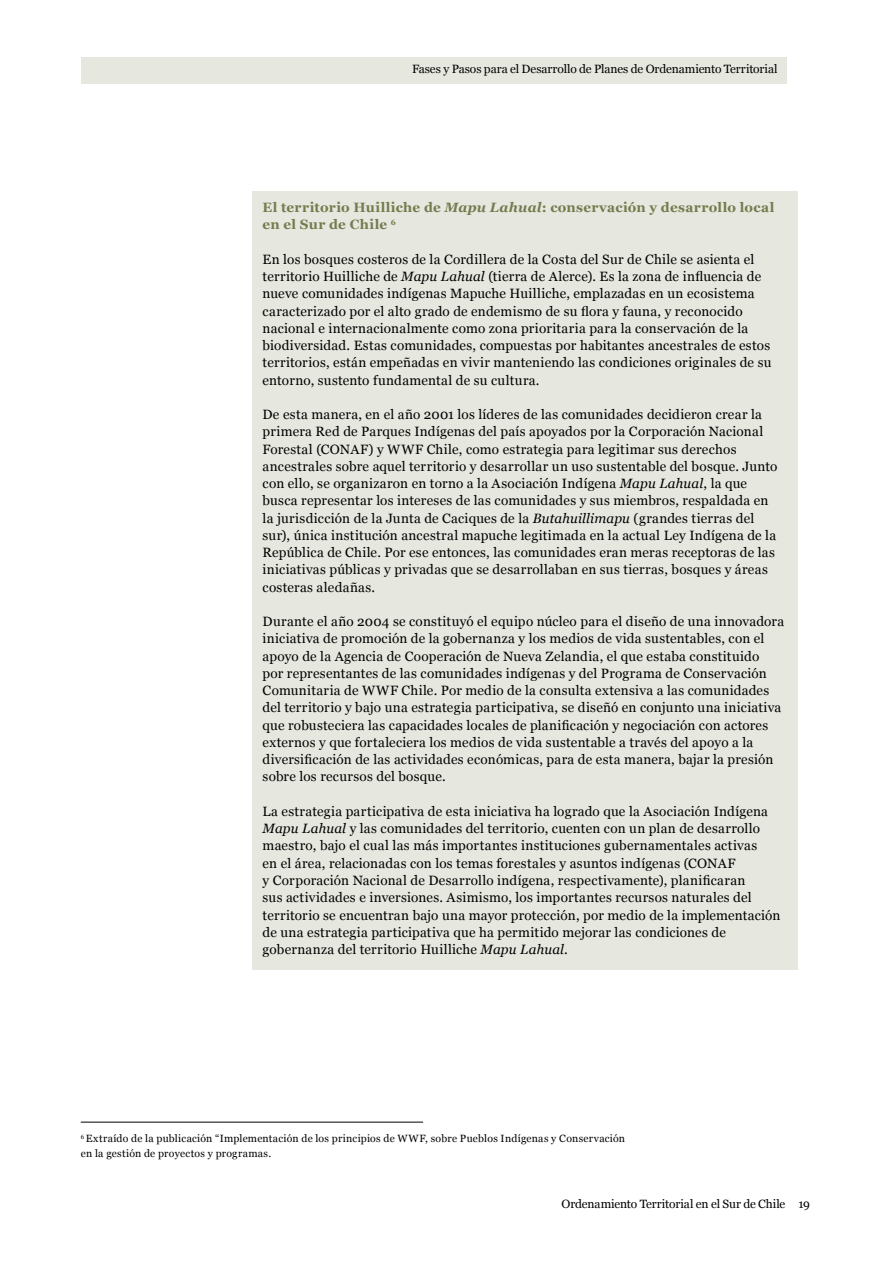
<style>
.page{position:relative;width:893px;height:1263px;background:#fff}
.page>*{position:absolute;margin:0;border:0;box-sizing:border-box;transform-origin:0 0}
.t1{font:13.5px/17.2px "Georgia";letter-spacing:.02em;color:#000}
.t2{font:700 13.5px/17.2px "Georgia";letter-spacing:.025em;color:#747b4d}
.t3{font:12px "Georgia";letter-spacing:-.01em;color:#000}
.t4{font:10.5px/15px "Georgia";letter-spacing:.02em;color:#000}
.s1{font-style:italic}
</style>
<div class="page">
<div style="left:81px;top:57px;width:706px;height:26px;background:#e6e7df"></div>
<div style="left:252px;top:191px;width:545px;height:778px;background:#e6e7df"></div>
<hr style="left:81px;top:1122px;width:342px;height:1px;background:#000">
<p class="t3" style="left:412px;top:60px;width:367px">Fases y Pasos para el Desarrollo de Planes de Ordenamiento Territorial</p>
<p class="t2" style="left:263px;top:198px;width:513px">El territorio Huilliche de <span class="s1">Mapu Lahual</span>: conservación y desarrollo local en el Sur de Chile <sup>6</sup></p>
<p class="t1" style="left:263px;top:250px;width:510px">En los bosques costeros de la Cordillera de la Costa del Sur de Chile se asienta el territorio Huilliche de <span class="s1">Mapu Lahual</span> (tierra de Alerce). Es la zona de influencia de nueve comunidades indígenas Mapuche Huilliche, emplazadas en un ecosistema caracterizado por el alto grado de endemismo de su flora y fauna, y reconocido nacional e internacionalmente como zona prioritaria para la conservación de la biodiversidad. Estas comunidades, compuestas por habitantes ancestrales de estos territorios, están empeñadas en vivir manteniendo las condiciones originales de su entorno, sustento fundamental de su cultura.</p>
<p class="t1" style="left:263px;top:405px;width:516px">De esta manera, en el año 2001 los líderes de las comunidades decidieron crear la primera Red de Parques Indígenas del país apoyados por la Corporación Nacional Forestal (CONAF) y WWF Chile, como estrategia para legitimar sus derechos ancestrales sobre aquel territorio y desarrollar un uso sustentable del bosque. Junto con ello, se organizaron en torno a la Asociación Indígena <span class="s1">Mapu Lahual</span>, la que busca representar los intereses de las comunidades y sus miembros, respaldada en la jurisdicción de la Junta de Caciques de la <span class="s1">Butahuillimapu</span> (grandes tierras del sur), única institución ancestral mapuche legitimada en la actual Ley Indígena de la República de Chile. Por ese entonces, las comunidades eran meras receptoras de las iniciativas públicas y privadas que se desarrollaban en sus tierras, bosques y áreas costeras aledañas.</p>
<p class="t1" style="left:263px;top:612px;width:523px">Durante el año 2004 se constituyó el equipo núcleo para el diseño de una innovadora iniciativa de promoción de la gobernanza y los medios de vida sustentables, con el apoyo de la Agencia de Cooperación de Nueva Zelandia, el que estaba constituido<br>por representantes de las comunidades indígenas y del Programa de Conservación Comunitaria de WWF Chile. Por medio de la consulta extensiva a las comunidades del territorio y bajo una estrategia participativa, se diseñó en conjunto una iniciativa que robusteciera las capacidades locales de planificación y negociación con actores externos y que fortaleciera los medios de vida sustentable a través del apoyo a la diversificación de las actividades económicas, para de esta manera, bajar la presión sobre los recursos del bosque.</p>
<p class="t1" style="left:263px;top:802px;width:519px">La estrategia participativa de esta iniciativa ha logrado que la Asociación Indígena <span class="s1">Mapu Lahual</span> y las comunidades del territorio, cuenten con un plan de desarrollo maestro, bajo el cual las más importantes instituciones gubernamentales activas<br>en el área, relacionadas con los temas forestales y asuntos indígenas (CONAF<br>y Corporación Nacional de Desarrollo indígena, respectivamente), planificaran<br>sus actividades e inversiones. Asimismo, los importantes recursos naturales del territorio se encuentran bajo una mayor protección, por medio de la implementación de una estrategia participativa que ha permitido mejorar las condiciones de gobernanza del territorio Huilliche <span class="s1">Mapu Lahual</span>.</p>
<p class="t4" style="left:81px;top:1130px;width:546px"><sup>6</sup> Extraído de la publicación “Implementación de los principios de WWF, sobre Pueblos Indígenas y Conservación en la gestión de proyectos y programas.</p>
<p class="t3" style="left:562px;top:1195px;width:250px">Ordenamiento Territorial en el Sur de Chile 19</p>
</div>
